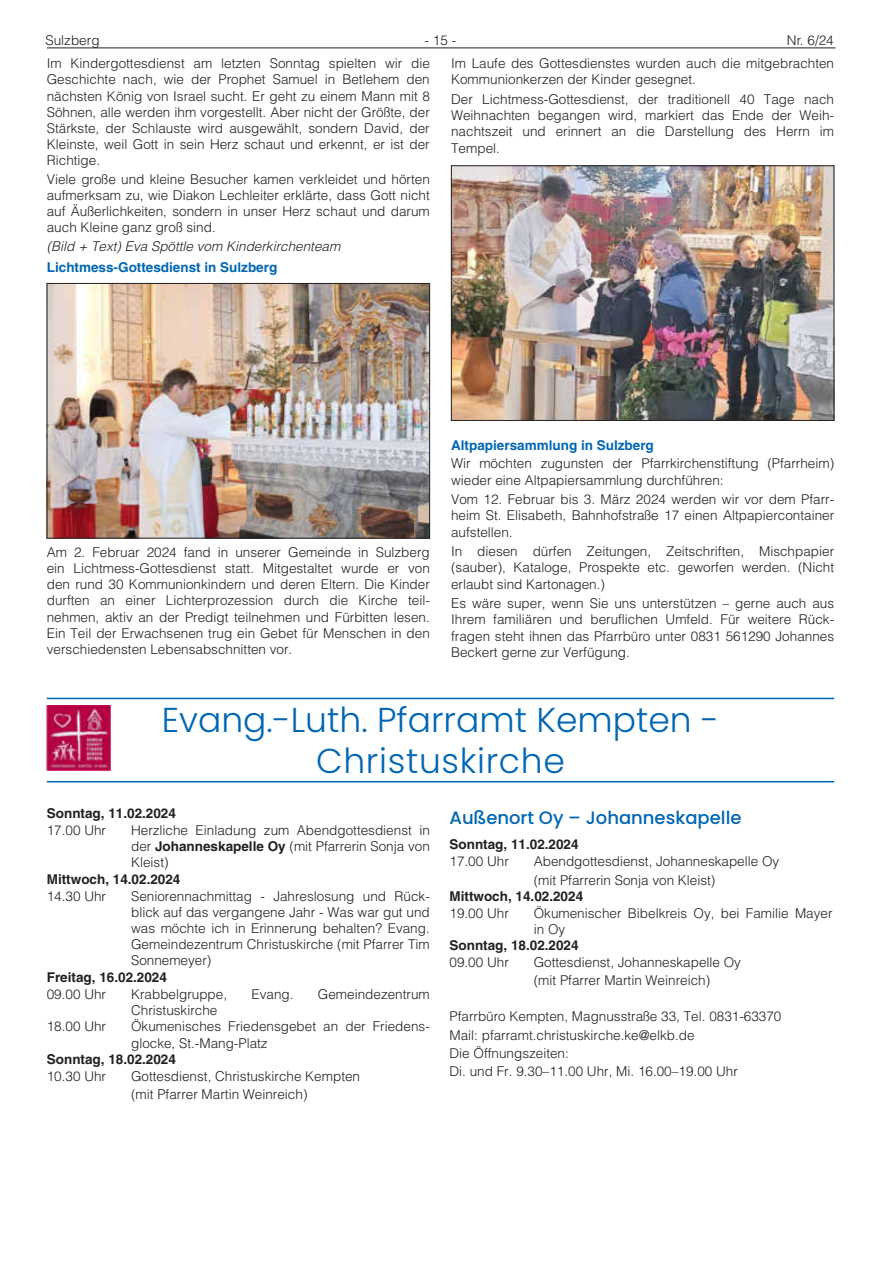
<style>
.page{position:relative;width:881px;height:1263px;background:#fff}
.page>*{position:absolute;margin:0;border:0;box-sizing:border-box;transform-origin:0 0}
.t1{font:300 34.5px/41.4px "Poppins";color:#0166b3;text-align:center}
.t2{font:500 18px "Poppins";color:#0166b3}
.t3{font:300 13.5px/16.2px "Helvetica LT";color:#231f20;text-align:justify}
.t4{font:700 13.5px "Helvetica LT";color:#231f20}
.t5{font:700 13.5px "Helvetica LT";color:#0166b3}
.t6{font:italic 300 13.5px "Helvetica LT";color:#231f20}
.s1{font-weight:700}
</style>
<div class="page">
<hr style="left:47px;top:48px;width:788px;height:1px;background:#231f20">
<img style="left:453px;top:167px;width:378px;height:252px">
<div style="left:451px;top:165px;width:382px;height:256px;border:1px solid #231f20"></div>
<img style="left:49px;top:285px;width:378px;height:251px">
<div style="left:47px;top:283px;width:382px;height:255px;border:1px solid #231f20"></div>
<img style="left:47px;top:706px;width:63px;height:65px">
<hr style="left:47px;top:698px;width:786px;height:1px;background:#0166b3">
<hr style="left:47px;top:781px;width:786px;height:1px;background:#0166b3">
<p class="t3" style="left:45px;top:32px;width:56px">Sulzberg</p>
<p class="t3" style="left:424px;top:32px;width:33px">- 15 -</p>
<p class="t3" style="left:451px;top:28px;width:384px;line-height:23.4px;text-align:right">Nr. 6/24<br>Im Laufe des Gottesdienstes wurden auch die mitgebrachten</p>
<p class="t3" style="left:451px;top:70px;width:384px;line-height:19.6px">Kommunionkerzen der Kinder gesegnet.<br>Der Lichtmess-Gottesdienst, der traditionell 40 Tage nach</p>
<p class="t3" style="left:451px;top:107px;width:384px">Weihnachten begangen wird, markiert das Ende der Weih&shy;nachtszeit und erinnert an die Darstellung des Herrn im Tempel.</p>
<p class="t3" style="left:47px;top:55px;width:384px">Im Kindergottesdienst am letzten Sonntag spielten wir die Geschichte nach, wie der Prophet Samuel in Betlehem den nächsten König von Israel sucht. Er geht zu einem Mann mit 8<br>Söhnen, alle werden ihm vorgestellt. Aber nicht der Größte, der Stärkste, der Schlauste wird ausgewählt, sondern David, der Kleinste, weil Gott in sein Herz schaut und erkennt, er ist der Richtige.</p>
<p class="t3" style="left:47px;top:171px;width:384px">Viele große und kleine Besucher kamen verkleidet und hörten aufmerksam zu, wie Diakon Lechleiter erklärte, dass Gott nicht auf Äußerlichkeiten, sondern in unser Herz schaut und darum auch Kleine ganz groß sind.</p>
<p class="t6" style="left:47px;top:237px;width:295px">(Bild + Text) Eva Spöttle vom Kinderkirchenteam</p>
<p class="t5" style="left:47px;top:259px;width:232px">Lichtmess-Gottesdienst in Sulzberg</p>
<p class="t3" style="left:47px;top:544px;width:384px">Am 2. Februar 2024 fand in unserer Gemeinde in Sulzberg ein Lichtmess-Gottesdienst statt. Mitgestaltet wurde er von den rund 30 Kommunionkindern und deren Eltern. Die Kinder durften an einer Lichterprozession durch die Kirche teil&shy;nehmen, aktiv an der Predigt teilnehmen und Fürbitten lesen.<br>Ein Teil der Erwachsenen trug ein Gebet für Menschen in den verschiedensten Lebensabschnitten vor.</p>
<p class="t5" style="left:451px;top:437px;width:204px">Altpapiersammlung in Sulzberg</p>
<p class="t3" style="left:451px;top:455px;width:384px">Wir möchten zugunsten der Pfarrkirchenstiftung (Pfarrheim) wieder eine Altpapiersammlung durchführen:</p>
<p class="t3" style="left:451px;top:491px;width:384px">Vom 12. Februar bis 3. März 2024 werden wir vor dem Pfarr&shy;heim St. Elisabeth, Bahnhofstraße 17 einen Altpapiercontainer aufstellen.</p>
<p class="t3" style="left:451px;top:543px;width:384px">In diesen dürfen Zeitungen, Zeitschriften, Mischpapier (sauber), Kataloge, Prospekte etc. geworfen werden. (Nicht erlaubt sind Kartonagen.)</p>
<p class="t3" style="left:451px;top:595px;width:384px">Es wäre super, wenn Sie uns unterstützen – gerne auch aus Ihrem familiären und beruflichen Umfeld. Für weitere Rück&shy;fragen steht ihnen das Pfarrbüro unter 0831 561290 Johannes Beckert gerne zur Verfügung.</p>
<h1 class="t1" style="left:162px;top:699px;width:558px">Evang.-Luth. Pfarramt Kempten -<br>Christuskirche</h1>
<p class="t4" style="left:47px;top:805px;width:131px">Sonntag, 11.02.2024</p>
<p class="t3" style="left:47px;top:822px;width:61px">17.00 Uhr</p>
<p class="t3" style="left:131px;top:822px;width:300px">Herzliche Einladung zum Abendgottesdienst in der <span class="s1">Johanneskapelle Oy</span> (mit Pfarrerin Sonja von Kleist)</p>
<p class="t4" style="left:47px;top:871px;width:135px">Mittwoch, 14.02.2024</p>
<p class="t3" style="left:47px;top:887px;width:61px">14.30 Uhr</p>
<p class="t3" style="left:131px;top:887px;width:300px">Seniorennachmittag - Jahreslosung und Rück&shy;blick auf das vergangene Jahr - Was war gut und was möchte ich in Erinnerung behalten? Evang.<br>Gemeindezentrum Christuskirche (mit Pfarrer Tim Sonnemeyer)</p>
<p class="t4" style="left:47px;top:969px;width:122px">Freitag, 16.02.2024</p>
<p class="t3" style="left:47px;top:985px;width:61px">09.00 Uhr</p>
<p class="t3" style="left:131px;top:985px;width:98px">Krabbelgruppe,</p>
<p class="t3" style="left:251px;top:985px;width:44px">Evang.</p>
<p class="t3" style="left:318px;top:985px;width:113px">Gemeindezentrum</p>
<p class="t3" style="left:131px;top:1002px;width:88px">Christuskirche</p>
<p class="t3" style="left:47px;top:1018px;width:61px">18.00 Uhr</p>
<p class="t3" style="left:131px;top:1018px;width:300px">Ökumenisches Friedensgebet an der Friedens&shy;glocke, St.-Mang-Platz</p>
<p class="t4" style="left:47px;top:1051px;width:131px">Sonntag, 18.02.2024</p>
<p class="t3" style="left:47px;top:1068px;width:61px">10.30 Uhr</p>
<p class="t3" style="left:131px;top:1067px;width:230px;line-height:18.3px">Gottesdienst, Christuskirche Kempten (mit Pfarrer Martin Weinreich)</p>
<h2 class="t2" style="left:449px;top:807px;width:293px">Außenort Oy – Johanneskapelle</h2>
<p class="t4" style="left:449px;top:836px;width:131px">Sonntag, 11.02.2024</p>
<p class="t3" style="left:449px;top:853px;width:61px">17.00 Uhr</p>
<p class="t3" style="left:533px;top:852px;width:247px;line-height:18.3px">Abendgottesdienst, Johanneskapelle Oy (mit Pfarrerin Sonja von Kleist)</p>
<p class="t4" style="left:449px;top:888px;width:135px">Mittwoch, 14.02.2024</p>
<p class="t3" style="left:449px;top:905px;width:61px">19.00 Uhr</p>
<p class="t3" style="left:533px;top:905px;width:300px">Ökumenischer Bibelkreis Oy, bei Familie Mayer in Oy</p>
<p class="t4" style="left:449px;top:937px;width:131px">Sonntag, 18.02.2024</p>
<p class="t3" style="left:449px;top:954px;width:61px">09.00 Uhr</p>
<p class="t3" style="left:533px;top:953px;width:209px;line-height:18.3px">Gottesdienst, Johanneskapelle Oy (mit Pfarrer Martin Weinreich)</p>
<p class="t3" style="left:449px;top:1007px;width:333px;line-height:18.3px;text-align:left">Pfarrbüro Kempten, Magnusstraße 33, Tel. 0831-63370<br>Mail: pfarramt.christuskirche.ke@elkb.de<br>Die Öffnungszeiten:<br>Di. und Fr. 9.30–11.00 Uhr, Mi. 16.00–19.00 Uhr</p>
</div>
